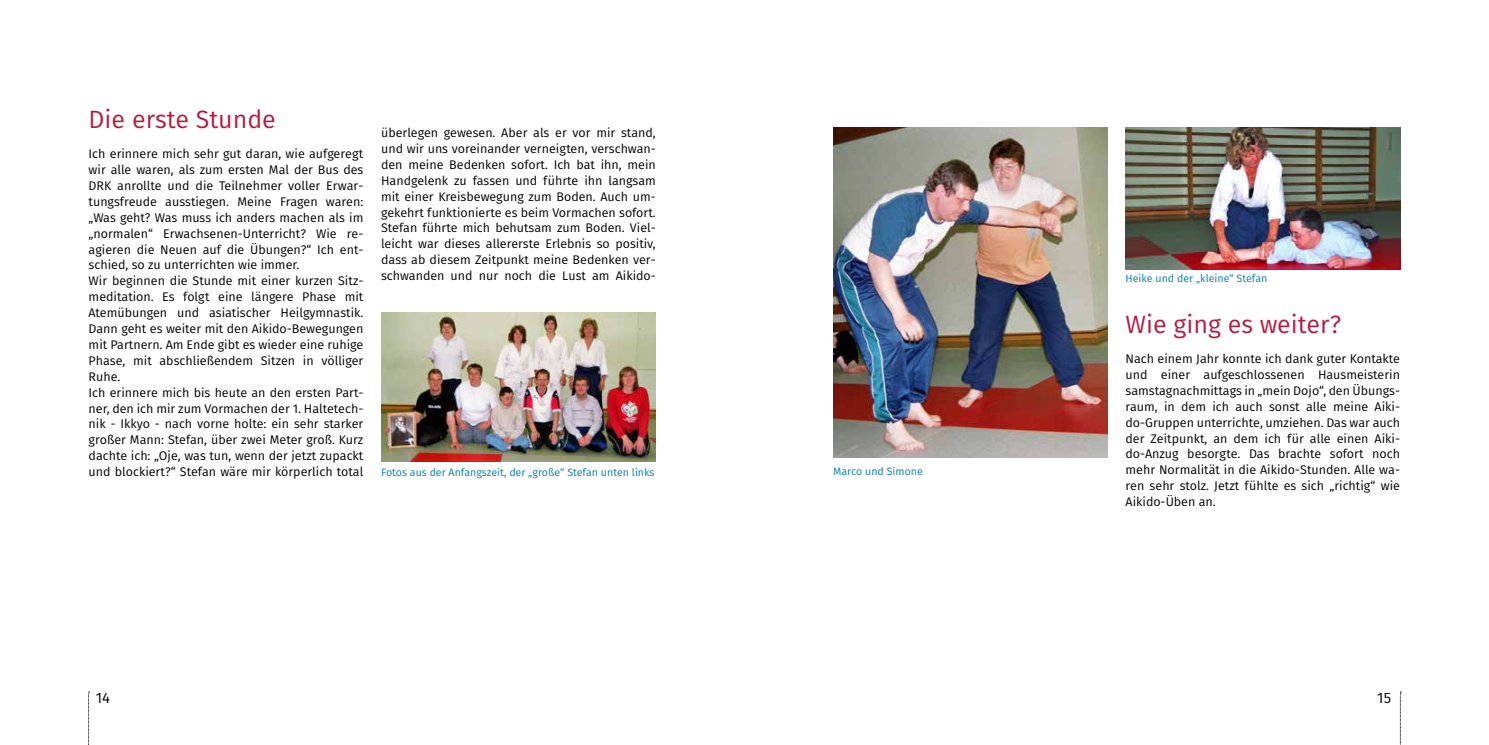
<style>
.page{position:relative;width:1489px;height:745px;background:#fff}
.page>*{position:absolute;margin:0;border:0;box-sizing:border-box;transform-origin:0 0}
.t1{font:25px "Fira Sans";color:#b61c3e}
.t2{font:15px "Fira Sans";color:#000}
.t3{font:12.5px/15.9px "Fira Sans";color:#000;text-align:justify}
.t4{font:10.62px "Fira Sans";color:#007db1}
</style>
<div class="page">
<svg style="left:1399px;top:691px;width:2px;height:54px"></svg>
<svg style="left:88px;top:691px;width:2px;height:54px"></svg>
<img style="left:381px;top:312px;width:275px;height:149px">
<img style="left:1125px;top:127px;width:275px;height:142px">
<img style="left:833px;top:128px;width:274px;height:329px">
<h1 class="t1" style="left:89px;top:102px;width:188px">Die erste Stunde</h1>
<p class="t3" style="left:89px;top:146px;width:276px;text-align:left">Ich erinnere mich sehr gut daran, wie aufgeregt wir alle waren, als zum ersten Mal der Bus des DRK anrollte und die Teilnehmer voller Erwar&shy;tungsfreude ausstiegen. Meine Fragen waren: „Was geht? Was muss ich anders machen als im „normalen“ Erwachsenen-Unterricht? Wie re&shy;agieren die Neuen auf die Übungen?“ Ich ent&shy;schied, so zu unterrichten wie immer.<br>Wir beginnen die Stunde mit einer kurzen Sitz&shy;meditation. Es folgt eine längere Phase mit Atemübungen und asiatischer Heilgymnastik.<br>Dann geht es weiter mit den Aikido-Bewegungen mit Partnern. Am Ende gibt es wieder eine ruhige Phase, mit abschließendem Sitzen in völliger Ruhe.<br>Ich erinnere mich bis heute an den ersten Part&shy;ner, den ich mir zum Vormachen der 1. Haltetech&shy;nik - Ikkyo - nach vorne holte: ein sehr starker großer Mann: Stefan, über zwei Meter groß. Kurz dachte ich: „Oje, was tun, wenn der jetzt zupackt und blockiert?“ Stefan wäre mir körperlich total</p>
<p class="t3" style="left:381px;top:125px;width:276px">überlegen gewesen. Aber als er vor mir stand, und wir uns voreinander verneigten, verschwan&shy;den meine Bedenken sofort. Ich bat ihn, mein Handgelenk zu fassen und führte ihn langsam mit einer Kreisbewegung zum Boden. Auch um&shy;gekehrt funktionierte es beim Vormachen sofort.<br>Stefan führte mich behutsam zum Boden. Viel&shy;leicht war dieses allererste Erlebnis so positiv, dass ab diesem Zeitpunkt meine Bedenken ver&shy;schwanden und nur noch die Lust am Aikido-</p>
<p class="t4" style="left:381px;top:464px;width:275px">Fotos aus der Anfangszeit, der „große“ Stefan unten links</p>
<p class="t4" style="left:833px;top:463px;width:91px">Marco und Simone</p>
<p class="t4" style="left:1125px;top:271px;width:143px">Heike und der „kleine“ Stefan</p>
<h1 class="t1" style="left:1125px;top:306px;width:217px">Wie ging es weiter?</h1>
<p class="t3" style="left:1125px;top:350px;width:276px">Nach einem Jahr konnte ich dank guter Kontakte und einer aufgeschlossenen Hausmeisterin samstagnachmittags in „mein Dojo“, den Übungs&shy;raum, in dem ich auch sonst alle meine Aiki&shy;do-Gruppen unterrichte, umziehen. Das war auch der Zeitpunkt, an dem ich für alle einen Aiki&shy;do-Anzug besorgte. Das brachte sofort noch mehr Normalität in die Aikido-Stunden. Alle wa&shy;ren sehr stolz. Jetzt fühlte es sich „richtig“ wie Aikido-Üben an.</p>
<p class="t2" style="left:96px;top:686px;width:16px">14</p>
<p class="t2" style="left:1377px;top:686px;width:15px">15</p>
</div>
